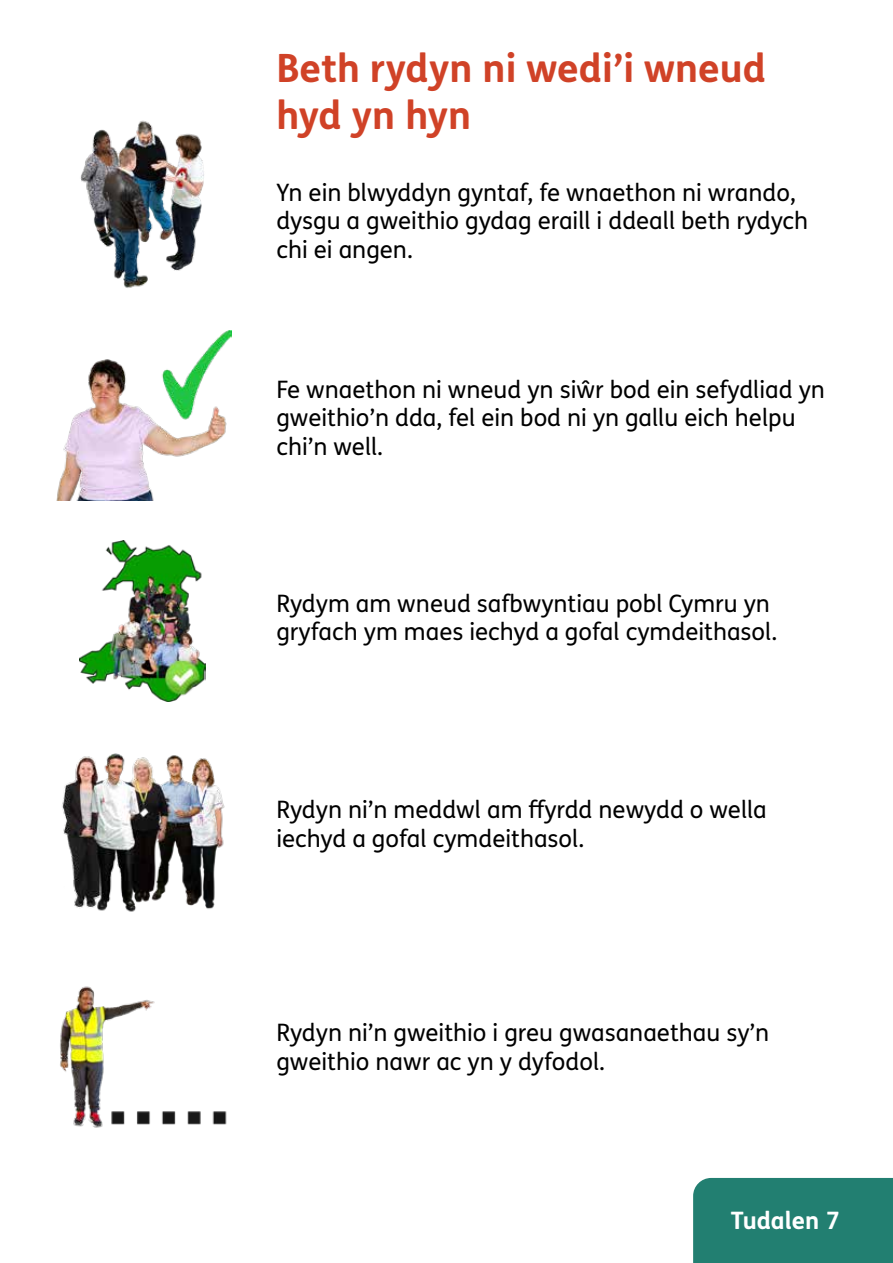
<style>
.page{position:relative;width:893px;height:1263px;background:#fff}
.page>*{position:absolute;margin:0;border:0;box-sizing:border-box;transform-origin:0 0}
.t1{font:700 39px/46.8px "FS Me Pro";color:#d04227}
.Bodytext_-_P{font:24px/28.8px "FS Me Pro";color:#000}
.t2{font:700 24px "FS Me Pro";color:#fff}
</style>
<div class="page">
<div style="left:693px;top:1178px;width:200px;height:85px;background:#227f71"></div>
<img style="left:56px;top:331px;width:176px;height:169px">
<img style="left:79px;top:540px;width:127px;height:162px">
<img style="left:80px;top:120px;width:124px;height:168px">
<img style="left:62px;top:753px;width:163px;height:159px">
<img style="left:60px;top:986px;width:167px;height:142px">
<p class="t1" style="left:276px;top:43px;width:491px">Beth rydyn ni wedi’i wneud hyd yn hyn</p>
<p class="Bodytext_-_P" style="left:276px;top:177px;width:533px">Yn ein blwyddyn gyntaf, fe wnaethon ni wrando, dysgu a gweithio gydag eraill i ddeall beth rydych chi ei angen.</p>
<p class="Bodytext_-_P" style="left:276px;top:374px;width:550px">Fe wnaethon ni wneud yn siŵr bod ein sefydliad yn gweithio’n dda, fel ein bod ni yn gallu eich helpu chi’n well.</p>
<p class="Bodytext_-_P" style="left:276px;top:588px;width:502px">Rydym am wneud safbwyntiau pobl Cymru yn gryfach ym maes iechyd a gofal cymdeithasol.</p>
<p class="Bodytext_-_P" style="left:276px;top:795px;width:492px">Rydyn ni’n meddwl am ffyrdd newydd o wella iechyd a gofal cymdeithasol.</p>
<p class="Bodytext_-_P" style="left:276px;top:1018px;width:494px">Rydyn ni’n gweithio i greu gwasanaethau sy’n gweithio nawr ac yn y dyfodol.</p>
<p class="t2" style="left:731px;top:1202px;width:110px">Tudalen 7</p>
</div>
